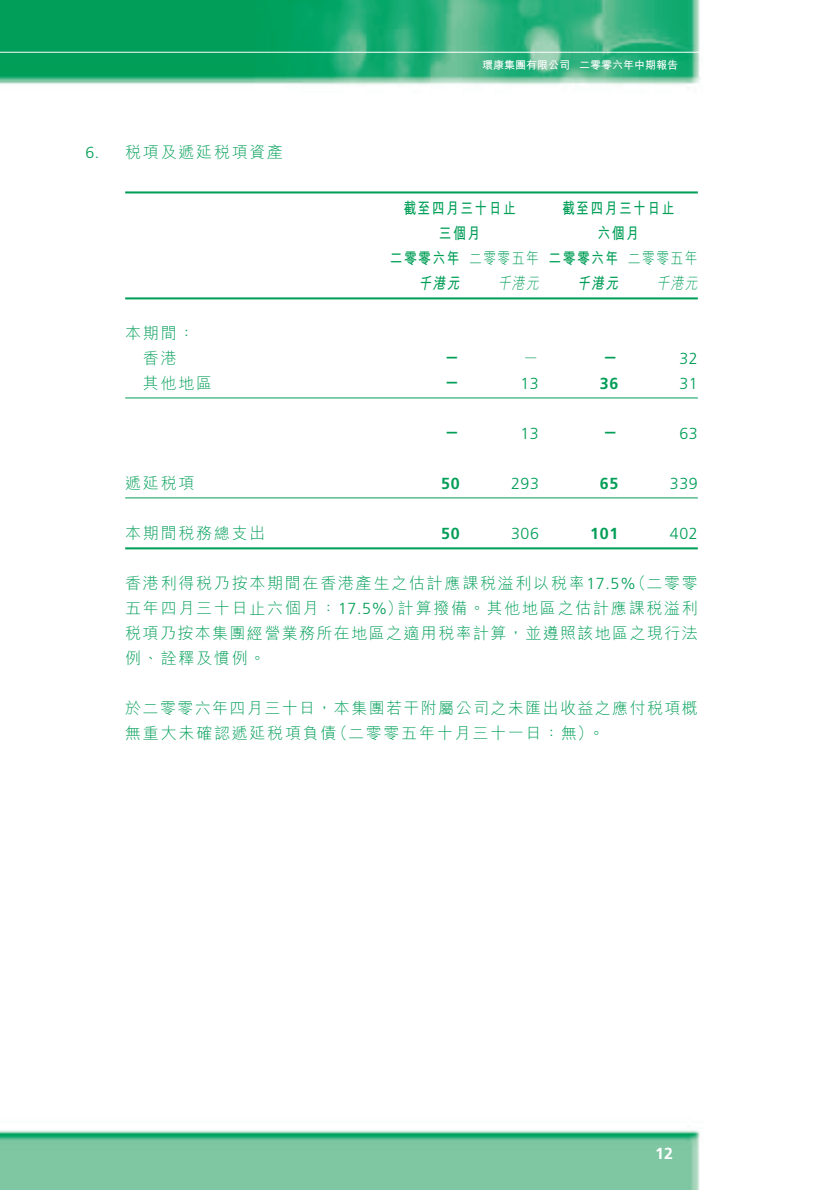
<style>
.page{position:relative;width:840px;height:1190px;background:#fff}
.page>*{position:absolute;margin:0;border:0;box-sizing:border-box;transform-origin:0 0}
.t1{font:300 16px/25px "M Hei";letter-spacing:.11em;color:#009e57}
.t2{font:300 16px/25px "M Hei";letter-spacing:.085em;color:#009e57}
.t3{font:700 16px "M Hei";letter-spacing:.115em;color:#009e57;scale:.8 1}
.t4{font:300 16px "Frutiger";letter-spacing:.04em;color:#009e57}
.t5{font:700 16px "Frutiger";letter-spacing:.045em;color:#009e57}
.t6{font:300 16px "M Hei";letter-spacing:.11em;color:#009e57;scale:.8 1}
.t7{font:italic 300 16px "M Hei";color:#009e57;scale:.8 1}
.t8{font:italic 700 16px "M Hei";color:#009e57;scale:.8 1}
.t9{font:800 16px "M Hei";color:#009e57}
.t10{font:700 16px "Frutiger";color:#fff}
.t11{font:700 11px "M Hei";color:#fff}
.s1{font-family:"Frutiger"}
</style>
<div class="page">
<img style="left:0;top:0;width:701px;height:1190px">
<hr style="left:0;top:52px;width:749px;height:1px;background:#fff">
<hr style="left:125px;top:191px;width:573px;height:2px;background:#009e57">
<hr style="left:125px;top:297px;width:573px;height:2px;background:#009e57">
<hr style="left:125px;top:397px;width:573px;height:1px;background:#009e57">
<hr style="left:125px;top:497px;width:573px;height:1px;background:#009e57">
<hr style="left:125px;top:547px;width:573px;height:2px;background:#009e57">
<p class="t11" style="left:482px;top:61px;width:90px">環康集團有限公司</p>
<p class="t11" style="left:579px;top:61px;width:101px">二零零六年中期報告</p>
<p class="t4" style="left:85px;top:146px;width:15px">6.</p>
<p class="t1" style="left:125px;top:142px;width:160px">稅項及遞延稅項資產</p>
<p class="t1" style="left:125px;top:323px;width:71px">本期間：</p>
<p class="t1" style="left:125px;top:348px;width:53px">　香港</p>
<p class="t1" style="left:125px;top:373px;width:89px">　其他地區</p>
<p class="t1" style="left:125px;top:473px;width:71px">遞延稅項</p>
<p class="t1" style="left:125px;top:523px;width:142px">本期間稅務總支出</p>
<p class="t3" style="left:403px;top:202px;width:142px">截至四月三十日止</p>
<p class="t3" style="left:562px;top:202px;width:142px">截至四月三十日止</p>
<p class="t3" style="left:439px;top:227px;width:53px">三個月</p>
<p class="t3" style="left:598px;top:227px;width:53px">六個月</p>
<p class="t3" style="left:390px;top:252px;width:89px">二零零六年</p>
<p class="t6" style="left:469px;top:252px;width:89px">二零零五年</p>
<p class="t3" style="left:549px;top:252px;width:89px">二零零六年</p>
<p class="t6" style="left:628px;top:252px;width:89px">二零零五年</p>
<p class="t8" style="left:418px;top:277px;width:56px">千港元</p>
<p class="t7" style="left:498px;top:277px;width:56px">千港元</p>
<p class="t8" style="left:577px;top:277px;width:56px">千港元</p>
<p class="t7" style="left:656px;top:277px;width:56px">千港元</p>
<p class="t9" style="left:444px;top:352px;width:17px">－</p>
<p class="t1" style="left:523px;top:348px;width:17px">－</p>
<p class="t9" style="left:602px;top:352px;width:17px">－</p>
<p class="t4" style="left:679px;top:352px;width:20px">32</p>
<p class="t9" style="left:444px;top:377px;width:17px">－</p>
<p class="t4" style="left:520px;top:377px;width:20px">13</p>
<p class="t5" style="left:600px;top:377px;width:20px">36</p>
<p class="t4" style="left:679px;top:377px;width:20px">31</p>
<p class="t9" style="left:444px;top:427px;width:17px">－</p>
<p class="t4" style="left:520px;top:427px;width:20px">13</p>
<p class="t9" style="left:602px;top:427px;width:17px">－</p>
<p class="t4" style="left:679px;top:427px;width:20px">63</p>
<p class="t5" style="left:441px;top:477px;width:20px">50</p>
<p class="t4" style="left:511px;top:477px;width:29px">293</p>
<p class="t5" style="left:600px;top:477px;width:20px">65</p>
<p class="t4" style="left:670px;top:477px;width:29px">339</p>
<p class="t5" style="left:441px;top:527px;width:20px">50</p>
<p class="t4" style="left:511px;top:527px;width:29px">306</p>
<p class="t5" style="left:590px;top:527px;width:30px">101</p>
<p class="t4" style="left:670px;top:527px;width:29px">402</p>
<p class="t1" style="left:630px;top:573px;width:69px">（二零零</p>
<p class="t1" style="left:398px;top:573px;width:301px;text-indent:-273px">香港利得稅乃按本期間在香港產生之估計應課稅溢利以稅率<span class="s1">17.5%<br></span>計算撥備。其他地區之估計應課稅溢利</p>
<p class="t2" style="left:125px;top:598px;width:574px">五年四月三十日止六個月：<span class="s1">17.5%</span>）<br>稅項乃按本集團經營業務所在地區之適用稅率計算，並遵照該地區之現行法例、詮釋及慣例。</p>
<p class="t2" style="left:589px;top:698px;width:111px;text-indent:-463px">於二零零六年四月三十日，本集團若干附屬公司之未匯出收益之應付稅項概。</p>
<p class="t1" style="left:332px;top:723px;width:263px">（二零零五年十月三十一日：無(</p>
<p class="t1" style="left:125px;top:723px;width:213px">無重大未確認遞延稅項負債</p>
<p class="t10" style="left:655px;top:1147px;width:19px">12</p>
</div>
